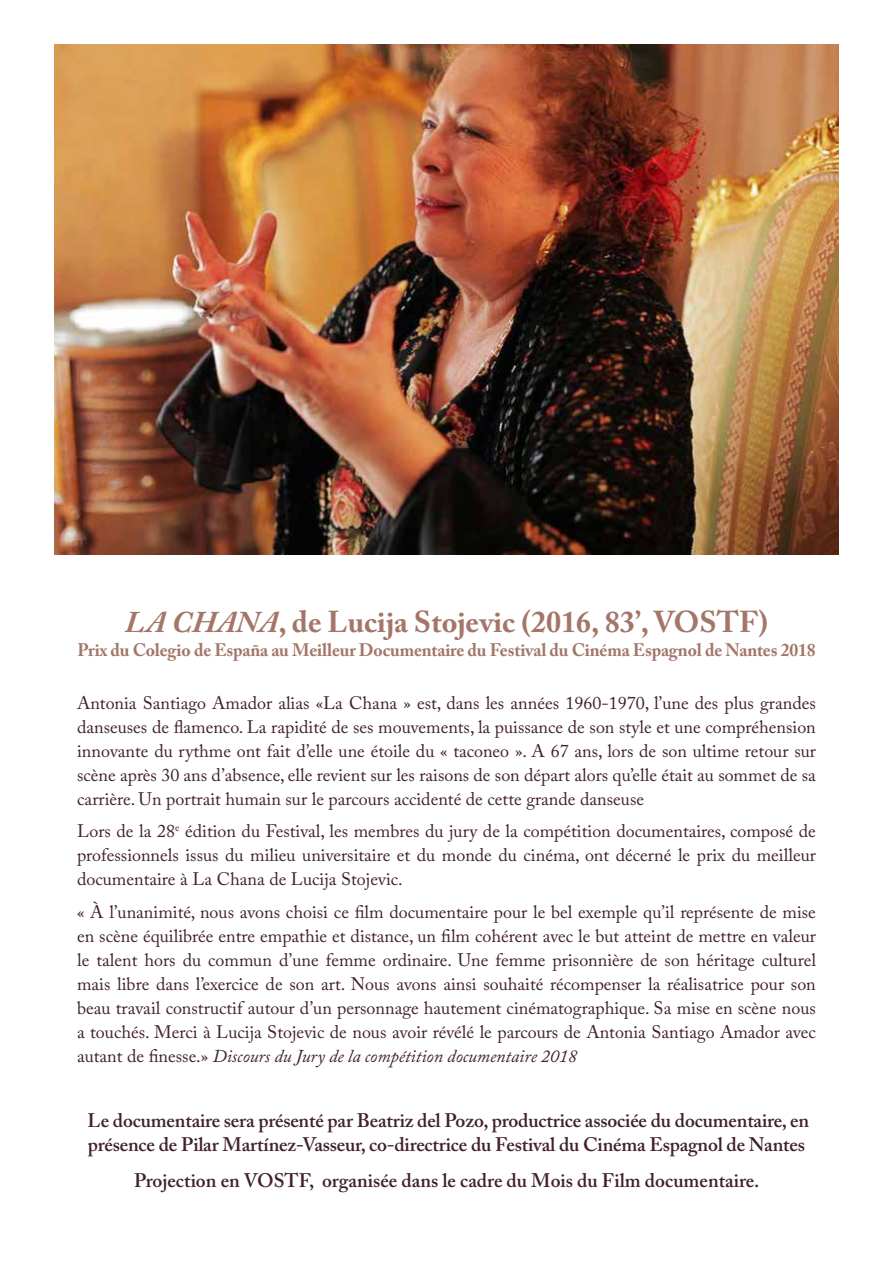
<style>
.page{position:relative;width:893px;height:1263px;background:#fff}
.page>*{position:absolute;margin:0;border:0;box-sizing:border-box;transform-origin:0 0}
.t1{font:700 30px "Adobe Caslon Pro";color:#a37669}
.t2{font:600 19.5px/24px "Adobe Caslon Pro";letter-spacing:-.01em;color:#41212c}
.t3{font:18px/24px "Adobe Caslon Pro";color:#41212c;text-align:justify}
.t4{font:700 18px "Adobe Caslon Pro";letter-spacing:-.01em;color:#a37669}
.s1{font-style:italic}
</style>
<div class="page">
<img style="left:54px;top:45px;width:785px;height:510px">
<h1 class="t1" style="left:125px;top:604px;width:644px"><span class="s1">LA CHANA</span>, de Lucija Stojevic (2016, 83’, VOSTF)</h1>
<p class="t4" style="left:77px;top:639px;width:739px">Prix du Colegio de España au Meilleur Documentaire du Festival du Cinéma Espagnol de Nantes 2018</p>
<p class="t3" style="left:77px;top:690px;width:740px">Antonia Santiago Amador alias «La Chana » est, dans les années 1960-1970, l’une des plus grandes danseuses de flamenco. La rapidité de ses mouvements, la puissance de son style et une compréhension innovante du rythme ont fait d’elle une étoile du « taconeo ». A 67 ans, lors de son ultime retour sur scène après 30 ans d’absence, elle revient sur les raisons de son départ alors qu’elle était au sommet de sa carrière. Un portrait humain sur le parcours accidenté de cette grande danseuse</p>
<p class="t3" style="left:77px;top:819px;width:740px">Lors de la 28<sup>e</sup> édition du Festival, les membres du jury de la compétition documentaires, composé de professionnels issus du milieu universitaire et du monde du cinéma, ont décerné le prix du meilleur documentaire à La Chana de Lucija Stojevic.</p>
<p class="t3" style="left:77px;top:899px;width:740px">« À l’unanimité, nous avons choisi ce film documentaire pour le bel exemple qu’il représente de mise en scène équilibrée entre empathie et distance, un film cohérent avec le but atteint de mettre en valeur le talent hors du commun d’une femme ordinaire. Une femme prisonnière de son héritage culturel mais libre dans l’exercice de son art. Nous avons ainsi souhaité récompenser la réalisatrice pour son beau travail constructif autour d’un personnage hautement cinématographique. Sa mise en scène nous a touchés. Merci à Lucija Stojevic de nous avoir révélé le parcours de Antonia Santiago Amador avec autant de finesse.» <span class="s1">Discours du Jury de la compétition documentaire 2018</span></p>
<p class="t2" style="left:88px;top:1108px;width:723px">Le documentaire sera présenté par Beatriz del Pozo, productrice associée du documentaire, en présence de Pilar Martínez-Vasseur, co-directrice du Festival du Cinéma Espagnol de Nantes</p>
<p class="t2" style="left:134px;top:1168px;width:627px">Projection en VOSTF, organisée dans le cadre du Mois du Film documentaire.</p>
</div>
